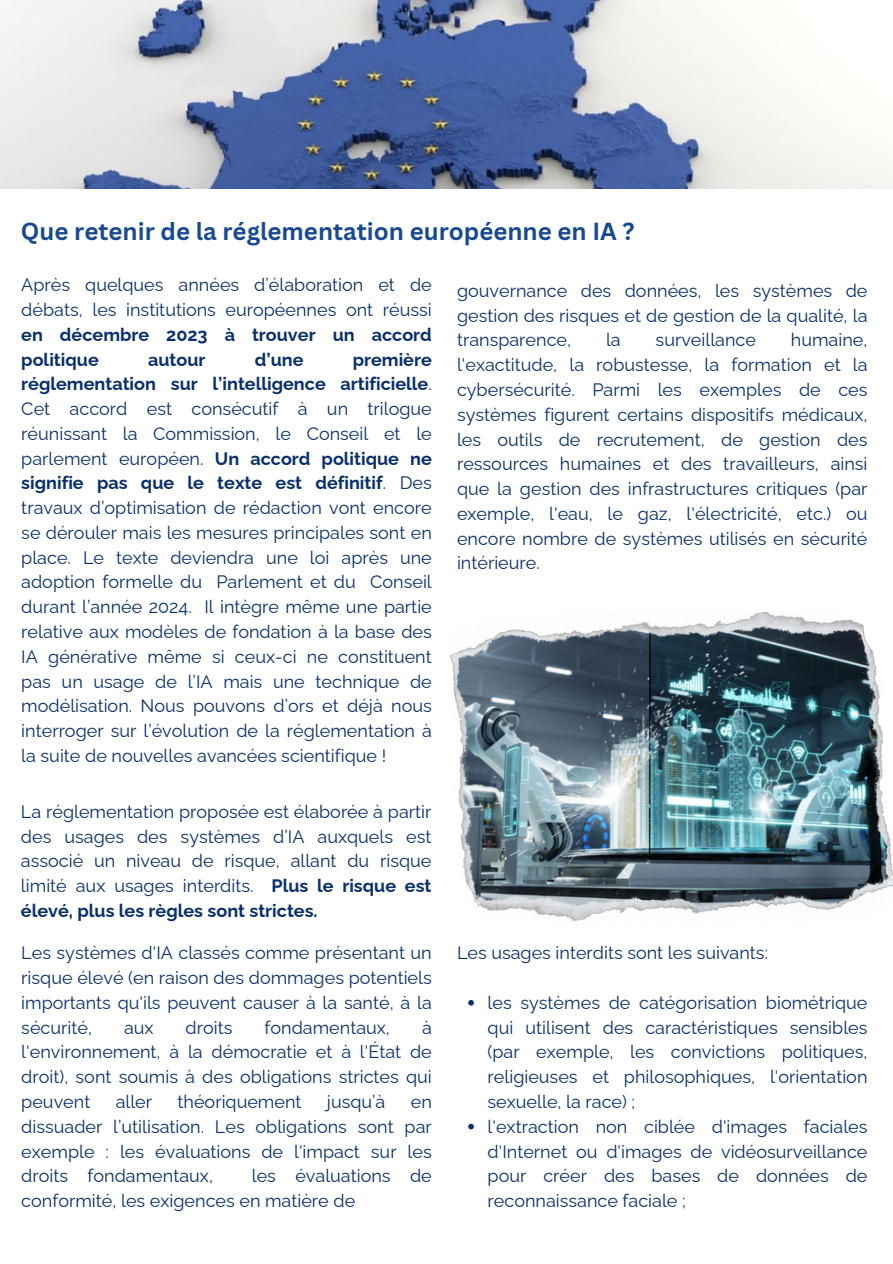
<style>
.page{position:relative;width:893px;height:1264px;background:#fff}
.page>*{position:absolute;margin:0;border:0;box-sizing:border-box;transform-origin:0 0}
.t1{font:700 24px "Canva Sans";color:#184a92}
.t2{font:18px/24.8px "Raleway";color:#092f6e;text-align:justify}
.t3{font:700 18px "Raleway";color:#092f6e}
.s1{font-weight:700}
</style>
<div class="page">
<img style="left:450px;top:612px;width:442px;height:309px">
<img style="left:0;top:0;width:892px;height:188px">
<svg style="left:468px;top:1000px;width:6px;height:5px"></svg>
<svg style="left:468px;top:1123px;width:6px;height:6px"></svg>
<p class="t1" style="left:21px;top:215px;width:615px">Que retenir de la réglementation européenne en IA ?</p>
<p class="t2" style="left:21px;top:272px;width:412px">Après quelques années d’élaboration et de débats, les institutions européennes ont réussi <span class="s1">en décembre 2023 à trouver un accord politique</span></p>
<p class="t2" style="left:457px;top:278px;width:412px">gouvernance des données, les systèmes de gestion des risques et de gestion de la qualité, la transparence,</p>
<p class="t2" style="left:457px;top:328px;width:412px;text-indent:334px">humaine, l'exactitude, la robustesse, la formation et la cybersécurité. Parmi les exemples de ces systèmes figurent certains dispositifs médicaux, les outils de recrutement, de gestion des ressources humaines et des travailleurs, ainsi que la gestion des infrastructures critiques (par exemple, l'eau, le gaz, l'électricité, etc.) ou encore nombre de systèmes utilisés en sécurité intérieure.</p>
<p class="t2" style="left:606px;top:328px;width:16px">la</p>
<p class="t2" style="left:655px;top:328px;width:102px">surveillance</p>
<p class="t2" style="left:21px;top:347px;width:412px;text-indent:331px"><span class="s1">première réglementation sur l’intelligence artificielle</span>.<br>Cet accord est consécutif à un trilogue réunissant la Commission, le Conseil et le parlement européen. <span class="s1">Un accord politique ne signifie pas que le texte est définitif</span>. Des travaux d’optimisation de rédaction vont encore se dérouler mais les mesures principales sont en place. Le texte deviendra une loi après une adoption formelle du Parlement et du Conseil durant l’année 2024. Il intègre même une partie relative aux modèles de fondation à la base des IA générative même si ceux-ci ne constituent pas un usage de l’IA mais une technique de modélisation. Nous pouvons d’ors et déjà nous interroger sur l’évolution de la réglementation à la suite de nouvelles avancées scientifique !</p>
<p class="t2" style="left:21px;top:799px;width:412px">La réglementation proposée est élaborée à partir des usages des systèmes d’IA auxquels est associé un niveau de risque, allant du risque limité aux usages interdits. <span class="s1">Plus le risque est élevé, plus les règles sont strictes.</span></p>
<p class="t2" style="left:21px;top:940px;width:412px">Les systèmes d'IA classés comme présentant un</p>
<p class="t2" style="left:457px;top:940px;width:312px">Les usages interdits sont les suivants:</p>
<p class="t2" style="left:21px;top:965px;width:412px">risque élevé (en raison des dommages potentiels importants qu'ils peuvent causer à la santé, à la sécurité,</p>
<p class="t3" style="left:148px;top:349px;width:59px">autour</p>
<p class="t3" style="left:255px;top:349px;width:50px">d’une</p>
<p class="t2" style="left:487px;top:990px;width:381px">les systèmes de catégorisation biométrique qui utilisent des caractéristiques sensibles (par exemple, les convictions politiques, religieuses et philosophiques, l'orientation sexuelle, la race) ;</p>
<p class="t2" style="left:487px;top:1113px;width:381px">l'extraction non ciblée d'images faciales d'Internet ou d'images de vidéosurveillance pour créer des bases de données de reconnaissance faciale ;</p>
<p class="t2" style="left:124px;top:1014px;width:31px">aux</p>
<p class="t2" style="left:186px;top:1014px;width:48px">droits</p>
<p class="t2" style="left:264px;top:1014px;width:127px">fondamentaux,</p>
<p class="t2" style="left:21px;top:1014px;width:412px;text-indent:400px">à l'environnement, à la démocratie et à l'État de droit), sont soumis à des obligations strictes qui peuvent</p>
<p class="t2" style="left:116px;top:1089px;width:38px">aller</p>
<p class="t2" style="left:177px;top:1089px;width:126px">théoriquement</p>
<p class="t2" style="left:327px;top:1089px;width:60px">jusqu’à</p>
<p class="t2" style="left:21px;top:1089px;width:412px;text-indent:389px">en dissuader l’utilisation. Les obligations sont par exemple : les évaluations de l'impact sur les droits fondamentaux,</p>
<p class="t2" style="left:21px;top:1163px;width:412px;text-indent:230px">les évaluations de conformité, les exigences en matière de</p>
</div>
